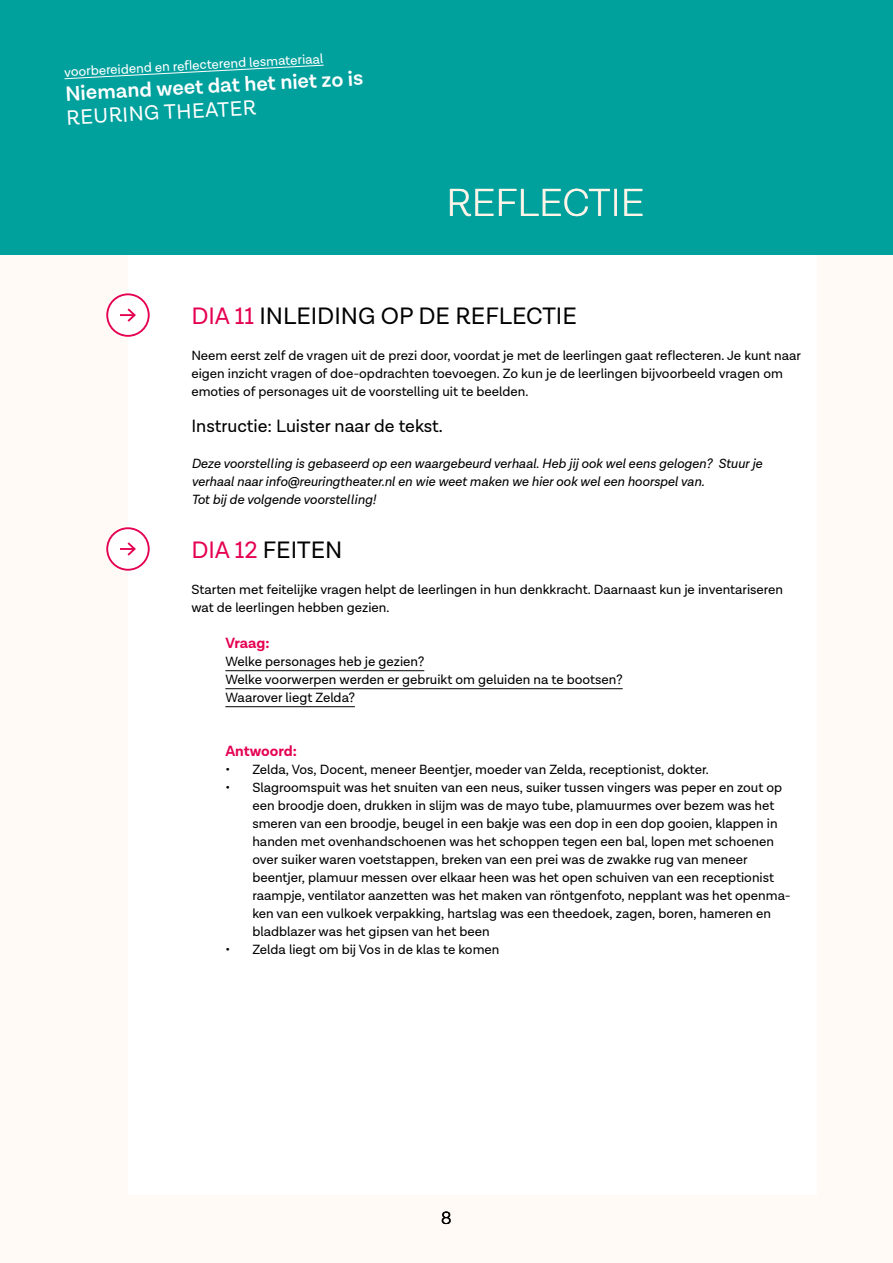
<style>
.page{position:relative;width:893px;height:1263px;background:#fff}
.page>*{position:absolute;margin:0;border:0;box-sizing:border-box;transform-origin:0 0}
.t1{font:300 39.75px "Lota Grotesque";color:#fff5e9}
.t2{font:24px "Lota Grotesque";color:#000}
.t3{font:600 21px "Lota Grotesque";color:#fff}
.t4{font:21px "Lota Grotesque";color:#fff}
.t5{font:18px "Lota Grotesque";color:#000}
.t6{font:300 18px "Lota Grotesque";color:#000}
.t7{font:700 15px "Lota Grotesque";color:#e50051}
.t8{font:13.5px/18px "Lota Grotesque";color:#000}
.t9{font:italic 13.5px/18px "Lota Grotesque";color:#000}
.t10{font:13.5px "Lota Grotesque";color:#fff}
.s1{color:#e50051}
</style>
<div class="page">
<div style="left:0;top:0;width:893px;height:255px;background:#00a09d"></div>
<div style="left:0;top:255px;width:893px;height:1008px;background:#fffaf5"></div>
<div style="left:128px;top:255px;width:688px;height:940px;background:#fff"></div>
<svg style="left:64px;top:65px;width:260px;height:14px"></svg>
<hr style="left:225px;top:670px;width:199px;height:1px;background:#000">
<hr style="left:225px;top:688px;width:398px;height:1px;background:#000">
<hr style="left:225px;top:706px;width:130px;height:1px;background:#000">
<div style="left:107px;top:528px;width:42px;height:42px;background:#fff;border-radius:50%"></div>
<div style="left:106px;top:527px;width:44px;height:44px;border:2px solid #e50051;border-radius:50%"></div>
<svg style="left:120px;top:542px;width:16px;height:14px"></svg>
<div style="left:107px;top:294px;width:42px;height:42px;background:#fff;border-radius:50%"></div>
<div style="left:106px;top:293px;width:44px;height:44px;border:2px solid #e50051;border-radius:50%"></div>
<svg style="left:120px;top:308px;width:16px;height:14px"></svg>
<p class="t10" style="left:64px;top:65px;width:261px;rotate:-3deg">voorbereidend en refl ecterend lesmateriaal</p>
<h3 class="t3" style="left:65px;top:82px;width:300px;rotate:-3deg">Niemand weet dat het niet zo is</h3>
<h3 class="t4" style="left:66px;top:106px;width:191px;rotate:-3deg">REURING THEATER</h3>
<h1 class="t1" style="left:446px;top:181px;width:200px">REFLECTIE</h1>
<h2 class="t2" style="left:191px;top:302px;width:387px"><span class="s1">DIA 11</span> INLEIDING OP DE REFLECTIE</h2>
<p class="t8" style="left:191px;top:347px;width:611px">Neem eerst zelf de vragen uit de prezi door, voordat je met de leerlingen gaat reflecteren. Je kunt naar eigen inzicht vragen of doe-opdrachten toevoegen. Zo kun je de leerlingen bijvoorbeeld vragen om emoties of personages uit de voorstelling uit te beelden.</p>
<h3 class="t5" style="left:191px;top:416px;width:253px">Instructie: Luister naar de tekst.</h3>
<p class="t9" style="left:191px;top:455px;width:572px">Deze voorstelling is gebaseerd op een waargebeurd verhaal. Heb jij ook wel eens gelogen? Stuur je verhaal naar info@reuringtheater.nl en wie weet maken we hier ook wel een hoorspel van.<br>Tot bij de volgende voorstelling!</p>
<h2 class="t2" style="left:191px;top:536px;width:153px"><span class="s1">DIA 12</span> FEITEN</h2>
<p class="t8" style="left:191px;top:581px;width:593px">Starten met feitelijke vragen helpt de leerlingen in hun denkkracht. Daarnaast kun je inventariseren wat de leerlingen hebben gezien.</p>
<p class="t7" style="left:225px;top:634px;width:46px">Vraag:</p>
<p class="t8" style="left:225px;top:653px;width:399px">Welke personages heb je gezien?<br>Welke voorwerpen werden er gebruikt om geluiden na te bootsen?<br>Waarover liegt Zelda?</p>
<p class="t7" style="left:225px;top:742px;width:73px">Antwoord:</p>
<p class="t8" style="left:225px;top:761px;width:485px">• Zelda, Vos, Docent, meneer Beentjer, moeder van Zelda, receptionist, dokter.</p>
<p class="t8" style="left:252px;top:779px;width:540px;text-indent:-27px">• Slagroomspuit was het snuiten van een neus, suiker tussen vingers was peper en zout op een broodje doen, drukken in slijm was de mayo tube, plamuurmes over bezem was het smeren van een broodje, beugel in een bakje was een dop in een dop gooien, klappen in handen met ovenhandschoenen was het schoppen tegen een bal, lopen met schoenen over suiker waren voetstappen, breken van een prei was de zwakke rug van meneer beentjer, plamuur messen over elkaar heen was het open schuiven van een receptionist raampje, ventilator aanzetten was het maken van röntgenfoto, nepplant was het openma&shy;ken van een vulkoek verpakking, hartslag was een theedoek, zagen, boren, hameren en bladblazer was het gipsen van het been</p>
<p class="t8" style="left:225px;top:941px;width:276px">• Zelda liegt om bij Vos in de klas te komen</p>
<h3 class="t6" style="left:441px;top:1208px;width:12px">8</h3>
</div>
